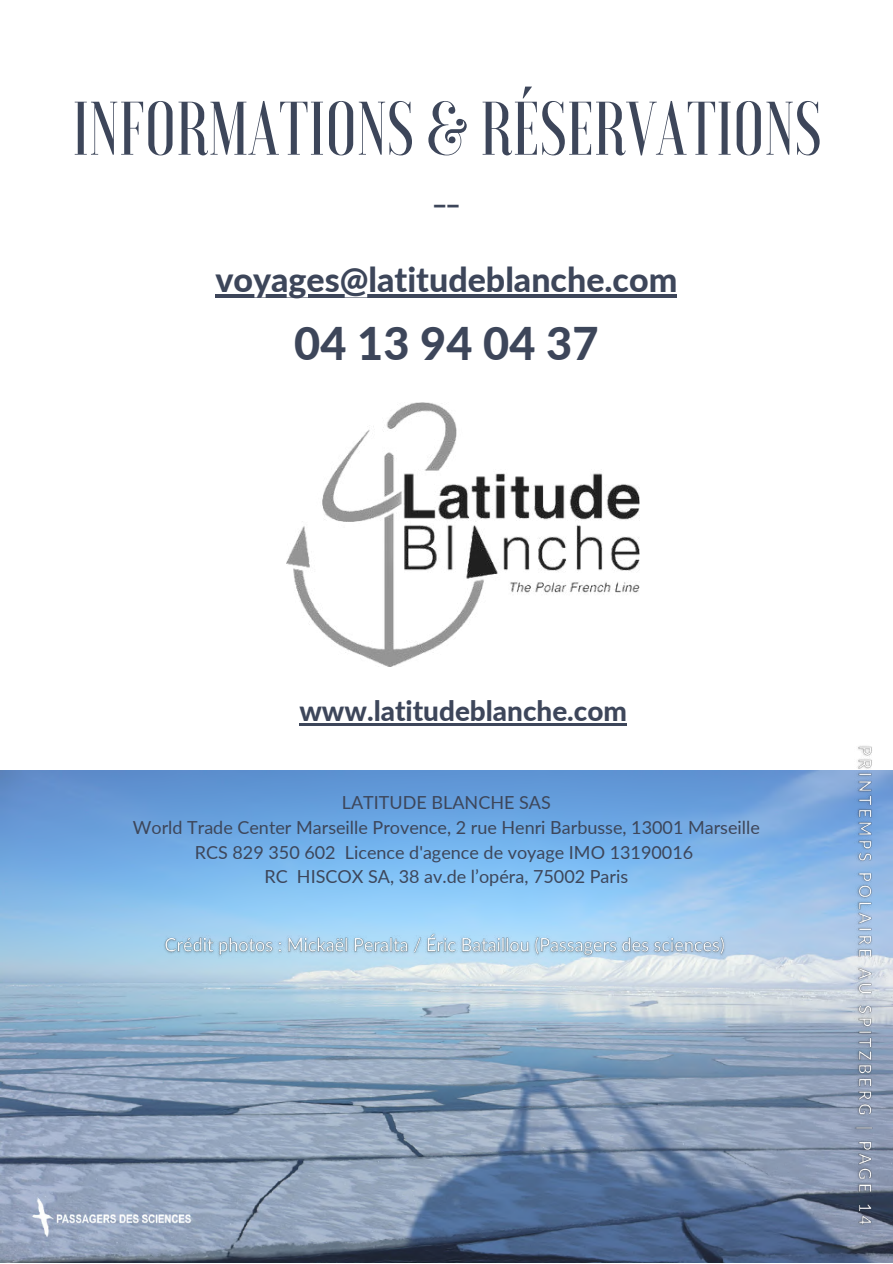
<style>
.page{position:relative;width:893px;height:1264px;background:#fff}
.page>*{position:absolute;margin:0;border:0;box-sizing:border-box;transform-origin:0 0}
.t1{font:500 75.6px "Voga";color:#3d465a}
.t2{font:800 45px "Lato";color:#3d465a}
.t3{font:800 33.9px "Lato";color:#3d465a}
.t4{font:800 28.35px "Lato";color:#3d465a}
.t5{font:800 27.9px "Lato";color:#3d465a}
.t6{font:18px/24.8px "Lato";color:#3d465a;text-align:center}
</style>
<div class="page">
<img style="left:1px;top:770px;width:891px;height:492px">
<img style="left:286px;top:403px;width:353px;height:263px">
<hr style="left:215px;top:294px;width:462px;height:3px;background:#3d465a">
<hr style="left:299px;top:723px;width:328px;height:2px;background:#3d465a">
<img style="left:160px;top:930px;width:573px;height:31px">
<img style="left:848px;top:745px;width:30px;height:487px">
<h1 class="t1" style="left:72px;top:91px;width:750px">INFORMATIONS &amp; RÉSERVATIONS</h1>
<h3 class="t4" style="left:433px;top:175px;width:28px">__</h3>
<h3 class="t3" style="left:215px;top:259px;width:463px">voyages@latitudeblanche.com</h3>
<h2 class="t2" style="left:294px;top:315px;width:306px">04 13 94 04 37</h2>
<h3 class="t5" style="left:299px;top:693px;width:329px">www.latitudeblanche.com</h3>
<p class="t6" style="left:133px;top:789px;width:628px">LATITUDE BLANCHE SAS<br>World Trade Center Marseille Provence, 2 rue Henri Barbusse, 13001 Marseille RCS 829 350 602 Licence d'agence de voyage IMO 13190016<br>RC HISCOX SA, 38 av.de l’opéra, 75002 Paris</p>
</div>
